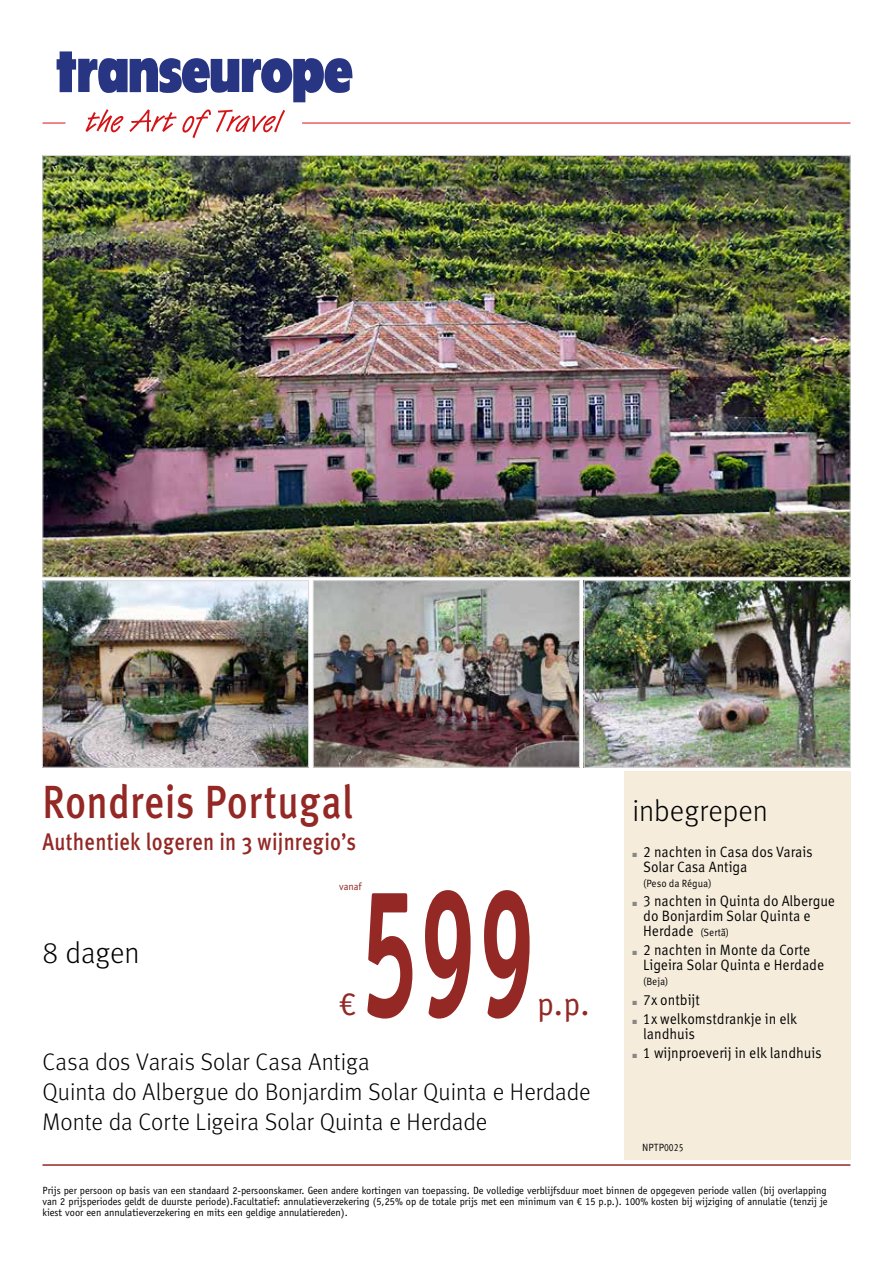
<style>
.page{position:relative;width:893px;height:1263px;background:#fff}
.page>*{position:absolute;margin:0;border:0;box-sizing:border-box;transform-origin:0 0}
.t1{font:700 183px "Officina Sans Std";color:#932825;scale:.58 1}
.t2{font:500 46.5px "Meta Pro";letter-spacing:.005em;color:#932825;scale:.83 1}
.t3{font:33.15px "Officina Sans Std";color:#932825}
.t4{font:300 30px "Meta Pro";color:#000}
.t5{font:300 24px/30px "Meta Pro";color:#000}
.t6{font:500 24px "Meta Pro";letter-spacing:.015em;color:#932825;scale:.83 1}
.t7{font:15px/15px "Meta Correspondence Pro";color:#000;scale:.9 1}
.t8{font:10.5px/11.2px "Officina Sans Std";color:#000}
.t9{font:10.5px "Meta Correspondence Pro";color:#000;scale:.91 1}
.t10{font:10.5px "Officina Sans Std";color:#932825}
.s1{color:#878787}
.s2{font-size:10.5px}
</style>
<div class="page">
<div style="left:624px;top:772px;width:226px;height:388px;background:#f5ecdc"></div>
<svg style="left:43px;top:123px;width:22px;height:1px"></svg>
<hr style="left:302px;top:123px;width:548px;height:1px;background:#d51317">
<svg style="left:86px;top:109px;width:37px;height:23px"></svg>
<svg style="left:129px;top:109px;width:156px;height:29px"></svg>
<div style="left:227px;top:59px;width:12px;height:33px;background:#283583"></div>
<svg style="left:57px;top:51px;width:179px;height:42px"></svg>
<svg style="left:242px;top:58px;width:111px;height:44px"></svg>
<hr style="left:43px;top:1164px;width:807px;height:2px;background:#932825">
<img style="left:45px;top:157px;width:803px;height:418px">
<img style="left:44px;top:582px;width:263px;height:183px">
<div style="left:42px;top:580px;width:267px;height:187px;border:1px solid #dadada"></div>
<img style="left:315px;top:582px;width:263px;height:183px">
<div style="left:313px;top:580px;width:267px;height:187px;border:1px solid #dadada"></div>
<img style="left:586px;top:582px;width:262px;height:183px">
<div style="left:584px;top:580px;width:266px;height:187px;border:1px solid #dadada"></div>
<h2 class="t2" style="left:43px;top:766px;width:375px">Rondreis Portugal</h2>
<h3 class="t6" style="left:43px;top:823px;width:379px">Authentiek logeren in 3 wijnregio’s</h3>
<h3 class="t4" style="left:43px;top:931px;width:99px">8 dagen</h3>
<p class="t10" style="left:339px;top:880px;width:24px">vanaf</p>
<h1 class="t1" style="left:360px;top:839px;width:307px">599</h1>
<h3 class="t3" style="left:339px;top:985px;width:18px">€</h3>
<h3 class="t3" style="left:537px;top:985px;width:54px">p.p.</h3>
<h3 class="t5" style="left:43px;top:1046px;width:550px">Casa dos Varais Solar Casa Antiga<br>Quinta do Albergue do Bonjardim Solar Quinta e Herdade<br>Monte da Corte Ligeira Solar Quinta e Herdade</h3>
<h3 class="t4" style="left:632px;top:789px;width:137px">inbegrepen</h3>
<h3 class="t7" style="left:643px;top:843px;width:190px;text-indent:-11px"><span class="s1">■</span> 2 nachten in Casa dos Varais<br>Solar Casa Antiga</h3>
<p class="t9" style="left:643px;top:875px;width:77px">(Peso da Régua)</p>
<h3 class="t7" style="left:643px;top:892px;width:215px;text-indent:-11px"><span class="s1">■</span> 3 nachten in Quinta do Albergue do Bonjardim Solar Quinta e<br>Herdade <span class="s2">(Sertã)</span></h3>
<h3 class="t7" style="left:643px;top:942px;width:203px;text-indent:-11px"><span class="s1">■</span> 2 nachten in Monte da Corte<br>Ligeira Solar Quinta e Herdade</h3>
<p class="t9" style="left:643px;top:974px;width:29px">(Beja)</p>
<h3 class="t7" style="left:632px;top:991px;width:76px"><span class="s1">■</span> 7x ontbijt</h3>
<h3 class="t7" style="left:643px;top:1010px;width:173px;text-indent:-11px"><span class="s1">■</span> 1x welkomstdrankje in elk landhuis</h3>
<h3 class="t7" style="left:632px;top:1044px;width:212px"><span class="s1">■</span> 1 wijnproeverij in elk landhuis</h3>
<p class="t9" style="left:642px;top:1139px;width:47px">NPTP0025</p>
<p class="t8" style="left:43px;top:1184px;width:787px">Prijs per persoon op basis van een standaard 2-persoonskamer. Geen andere kortingen van toepassing. De volledige verblijfsduur moet binnen de opgegeven periode vallen (bij overlapping van 2 prijsperiodes geldt de duurste periode).Facultatief: annulatieverzekering (5,25% op de totale prijs met een minimum van € 15 p.p.). 100% kosten bij wijziging of annulatie (tenzij je kiest voor een annulatieverzekering en mits een geldige annulatiereden).</p>
</div>
